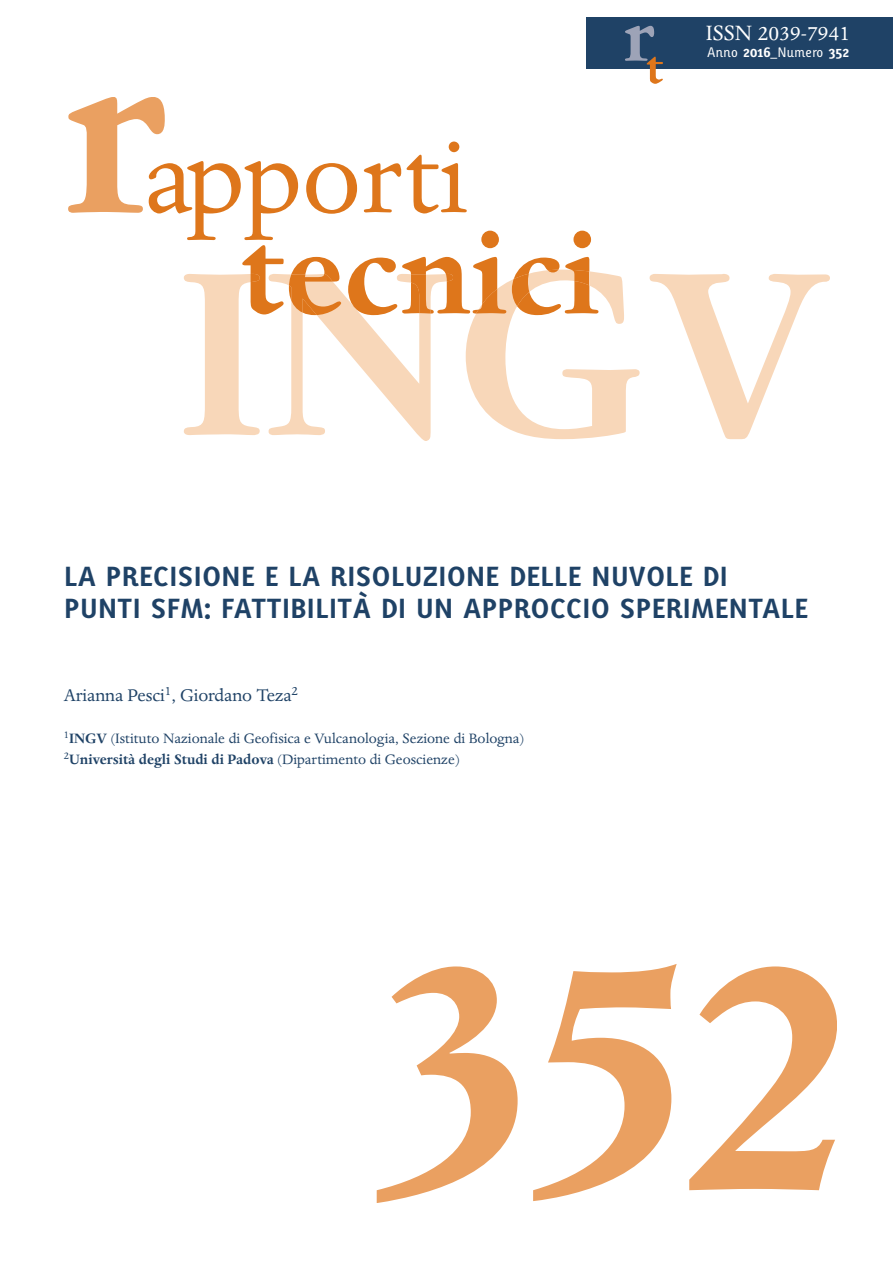
<style>
.page{position:relative;width:893px;height:1263px;background:#fff}
.page>*{position:absolute;margin:0;border:0;box-sizing:border-box;transform-origin:0 0}
.t1{font:700 132px "Dante";color:#de761b}
.t2{font:117px "Dante";color:#de761b}
.t3{font:700 51.6px "Dante";color:#de761b}
.t4{font:700 27px/32.4px "Karbid";letter-spacing:-.005em;color:#1f4266}
.t5{font:24px "Dante";color:#fff}
.t6{font:19.5px "Dante";letter-spacing:-.005em;color:#1f4266}
.t7{font:15.75px/21px "Dante";color:#1f4266}
.t8{font:13.5px "Karbid";color:#fff}
.s1{font-weight:700}
</style>
<div class="page">
<svg style="left:377px;top:964px;width:460px;height:239px"></svg>
<div style="left:587px;top:17px;width:306px;height:51px;background:#1f4266"></div>
<img style="left:625px;top:26px;width:29px;height:35px">
<svg style="left:68px;top:97px;width:97px;height:116px"></svg>
<svg style="left:184px;top:271px;width:646px;height:170px"></svg>
<svg style="left:251px;top:270px;width:338px;height:45px"></svg>
<h2 class="t2" style="left:144px;top:134px;width:325px">apporti</h2>
<h1 class="t1" style="left:240px;top:225px;width:360px">tecnici</h1>
<h3 class="t3" style="left:646px;top:49px;width:19px">t</h3>
<h3 class="t5" style="left:706px;top:24px;width:146px">ISSN 2039-7941</h3>
<p class="t8" style="left:707px;top:47px;width:144px">Anno <span class="s1">2016</span>_Numero <span class="s1">352</span></p>
<h3 class="t4" style="left:64px;top:562px;width:746px">LA PRECISIONE E LA RISOLUZIONE DELLE NUVOLE DI<br>PUNTI SFM: FATTIBILITÀ DI UN APPROCCIO SPERIMENTALE</h3>
<p class="t6" style="left:64px;top:688px;width:236px">Arianna Pesci<sup>1</sup>, Giordano Teza<sup>2</sup></p>
<p class="t7" style="left:64px;top:729px;width:462px"><sup>1</sup><span class="s1">INGV</span> (Istituto Nazionale di Geofisica e Vulcanologia, Sezione di Bologna)<br><sup>2</sup><span class="s1">Università degli Studi di Padova</span> (Dipartimento di Geoscienze)</p>
</div>
